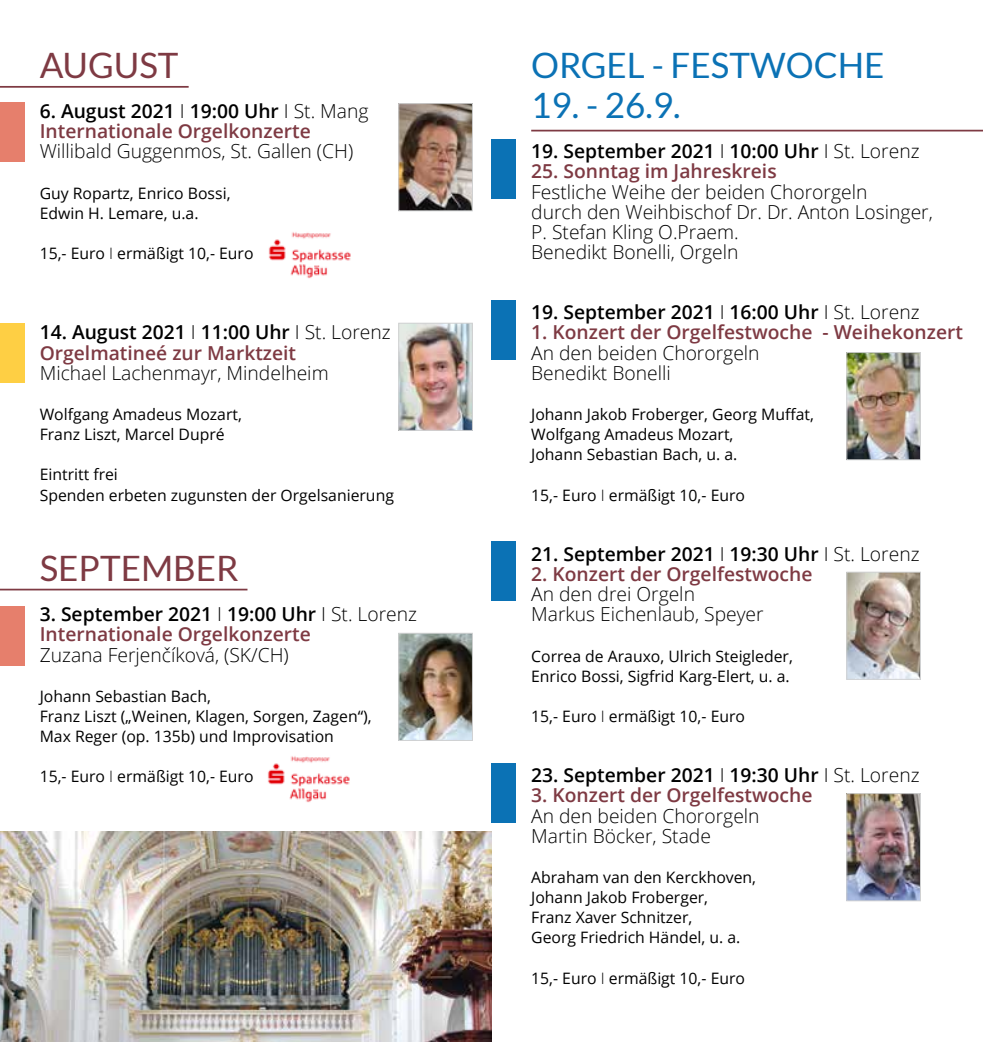
<style>
.page{position:relative;width:983px;height:1042px;background:#fff}
.page>*{position:absolute;margin:0;border:0;box-sizing:border-box;transform-origin:0 0}
.t1{font:35px "Lato";color:#0b72b5}
.t2{font:35px "Lato";color:#7e3a43}
.t3{font:300 19.25px/20.1px "Open Sans";color:#000}
.t4{font:600 19.25px/20.1px "Open Sans";color:#7e3a43}
.t5{font:600 19.25px "Open Sans";color:#000}
.t6{font:15.75px/20.1px "Open Sans";color:#000}
.s1{color:#000}
.s2{font-weight:300;color:#000}
.s3{font-weight:300}
</style>
<div class="page">
<hr style="left:531px;top:130px;width:451px;height:1px;background:#7e3a43">
<hr style="left:0;top:86px;width:189px;height:2px;background:#7e3a43">
<div style="left:0;top:102px;width:25px;height:59px;background:#e67f6c"></div>
<div style="left:0;top:323px;width:25px;height:59px;background:#fecf44"></div>
<div style="left:0;top:606px;width:25px;height:60px;background:#e67f6c"></div>
<img style="left:400px;top:635px;width:70px;height:104px">
<div style="left:398px;top:633px;width:74px;height:108px;border:1px solid #d0d1d2"></div>
<img style="left:400px;top:325px;width:70px;height:104px">
<div style="left:398px;top:323px;width:74px;height:108px;border:1px solid #d0d1d2"></div>
<div style="left:491px;top:139px;width:25px;height:59px;background:#0b72b5"></div>
<div style="left:491px;top:300px;width:25px;height:60px;background:#0b72b5"></div>
<div style="left:491px;top:541px;width:25px;height:60px;background:#0b72b5"></div>
<div style="left:491px;top:763px;width:25px;height:59px;background:#0b72b5"></div>
<img style="left:848px;top:354px;width:70px;height:104px">
<div style="left:846px;top:352px;width:74px;height:108px;border:1px solid #d0d1d2"></div>
<img style="left:848px;top:574px;width:70px;height:104px">
<div style="left:846px;top:572px;width:74px;height:108px;border:1px solid #d0d1d2"></div>
<img style="left:848px;top:795px;width:70px;height:104px">
<div style="left:846px;top:793px;width:74px;height:108px;border:1px solid #d0d1d2"></div>
<img style="left:267px;top:756px;width:83px;height:47px">
<img style="left:400px;top:105px;width:70px;height:104px">
<div style="left:398px;top:103px;width:74px;height:108px;border:1px solid #d0d1d2"></div>
<img style="left:268px;top:232px;width:83px;height:47px">
<hr style="left:0;top:589px;width:247px;height:1px;background:#7e3a43">
<img style="left:0;top:831px;width:491px;height:211px">
<h1 class="t2" style="left:40px;top:46px;width:140px">AUGUST</h1>
<p class="t4" style="left:40px;top:101px;width:330px"><span class="s1">6. August 2021</span> <span class="s2">I</span> <span class="s1">19:00 Uhr</span> <span class="s2">I St. Mang<br></span>Internationale Orgelkonzerte</p>
<p class="t3" style="left:40px;top:141px;width:315px">Willibald Guggenmos, St. Gallen (CH)</p>
<p class="t6" style="left:40px;top:182px;width:192px">Guy Ropartz, Enrico Bossi,<br>Edwin H. Lemare, u.a.</p>
<p class="t6" style="left:40px;top:243px;width:215px">15,- Euro <span class="s3">I</span> ermäßigt 10,- Euro</p>
<p class="t4" style="left:40px;top:322px;width:352px"><span class="s1">14. August 2021</span> <span class="s2">I</span> <span class="s1">11:00 Uhr</span> <span class="s2">I St. Lorenz<br></span>Orgelmatineé zur Marktzeit</p>
<p class="t3" style="left:40px;top:362px;width:290px">Michael Lachenmayr, Mindelheim</p>
<p class="t6" style="left:40px;top:404px;width:204px">Wolfgang Amadeus Mozart,<br>Franz Liszt, Marcel Dupré</p>
<p class="t6" style="left:40px;top:464px;width:355px">Eintritt frei<br>Spenden erbeten zugunsten der Orgelsanierung</p>
<h1 class="t2" style="left:40px;top:549px;width:200px">SEPTEMBER</h1>
<p class="t4" style="left:40px;top:604px;width:379px"><span class="s1">3. September 2021</span> <span class="s2">I</span> <span class="s1">19:00 Uhr</span> <span class="s2">I St. Lorenz<br></span>Internationale Orgelkonzerte</p>
<p class="t3" style="left:40px;top:644px;width:250px">Zuzana Ferjenčíková, (SK/CH)</p>
<p class="t6" style="left:40px;top:685px;width:333px">Johann Sebastian Bach,<br>Franz Liszt („Weinen, Klagen, Sorgen, Zagen“),<br>Max Reger (op. 135b) und Improvisation</p>
<p class="t6" style="left:40px;top:766px;width:215px">15,- Euro <span class="s3">I</span> ermäßigt 10,- Euro</p>
<h1 class="t1" style="left:531px;top:46px;width:355px">ORGEL - FESTWOCHE</h1>
<h1 class="t1" style="left:531px;top:86px;width:151px">19. - 26.9.</h1>
<p class="t5" style="left:531px;top:138px;width:390px">19. September 2021 <span class="s3">I</span> 10:00 Uhr <span class="s3">I St. Lorenz</span></p>
<p class="t4" style="left:531px;top:161px;width:247px">25. Sonntag im Jahreskreis</p>
<p class="t3" style="left:531px;top:181px;width:403px">Festliche Weihe der beiden Chororgeln<br>durch den Weihbischof Dr. Dr. Anton Losinger, P. Stefan Kling O.Praem.<br>Benedikt Bonelli, Orgeln</p>
<p class="t5" style="left:531px;top:299px;width:390px">19. September 2021 <span class="s3">I</span> 16:00 Uhr <span class="s3">I St. Lorenz</span></p>
<p class="t4" style="left:531px;top:322px;width:433px">1. Konzert der Orgelfestwoche - Weihekonzert</p>
<p class="t3" style="left:531px;top:342px;width:230px">An den beiden Chororgeln<br>Benedikt Bonelli</p>
<p class="t6" style="left:531px;top:404px;width:284px">Johann Jakob Froberger, Georg Muffat,<br>Wolfgang Amadeus Mozart,<br>Johann Sebastian Bach, u. a.</p>
<p class="t6" style="left:531px;top:484px;width:215px">15,- Euro <span class="s3">I</span> ermäßigt 10,- Euro</p>
<p class="t5" style="left:531px;top:541px;width:390px">21. September 2021 <span class="s3">I</span> 19:30 Uhr <span class="s3">I St. Lorenz</span></p>
<p class="t4" style="left:531px;top:563px;width:283px">2. Konzert der Orgelfestwoche</p>
<p class="t3" style="left:531px;top:583px;width:234px">An den drei Orgeln<br>Markus Eichenlaub, Speyer</p>
<p class="t6" style="left:531px;top:645px;width:263px">Correa de Arauxo, Ulrich Steigleder,<br>Enrico Bossi, Sigfrid Karg-Elert, u. a.</p>
<p class="t6" style="left:531px;top:706px;width:215px">15,- Euro <span class="s3">I</span> ermäßigt 10,- Euro</p>
<p class="t5" style="left:531px;top:762px;width:390px">23. September 2021 <span class="s3">I</span> 19:30 Uhr <span class="s3">I St. Lorenz</span></p>
<p class="t4" style="left:531px;top:785px;width:283px">3. Konzert der Orgelfestwoche</p>
<p class="t3" style="left:531px;top:805px;width:230px">An den beiden Chororgeln<br>Martin Böcker, Stade</p>
<p class="t6" style="left:531px;top:867px;width:226px">Abraham van den Kerckhoven,<br>Johann Jakob Froberger,<br>Franz Xaver Schnitzer,<br>Georg Friedrich Händel, u. a.</p>
<p class="t6" style="left:531px;top:967px;width:215px">15,- Euro <span class="s3">I</span> ermäßigt 10,- Euro</p>
</div>
